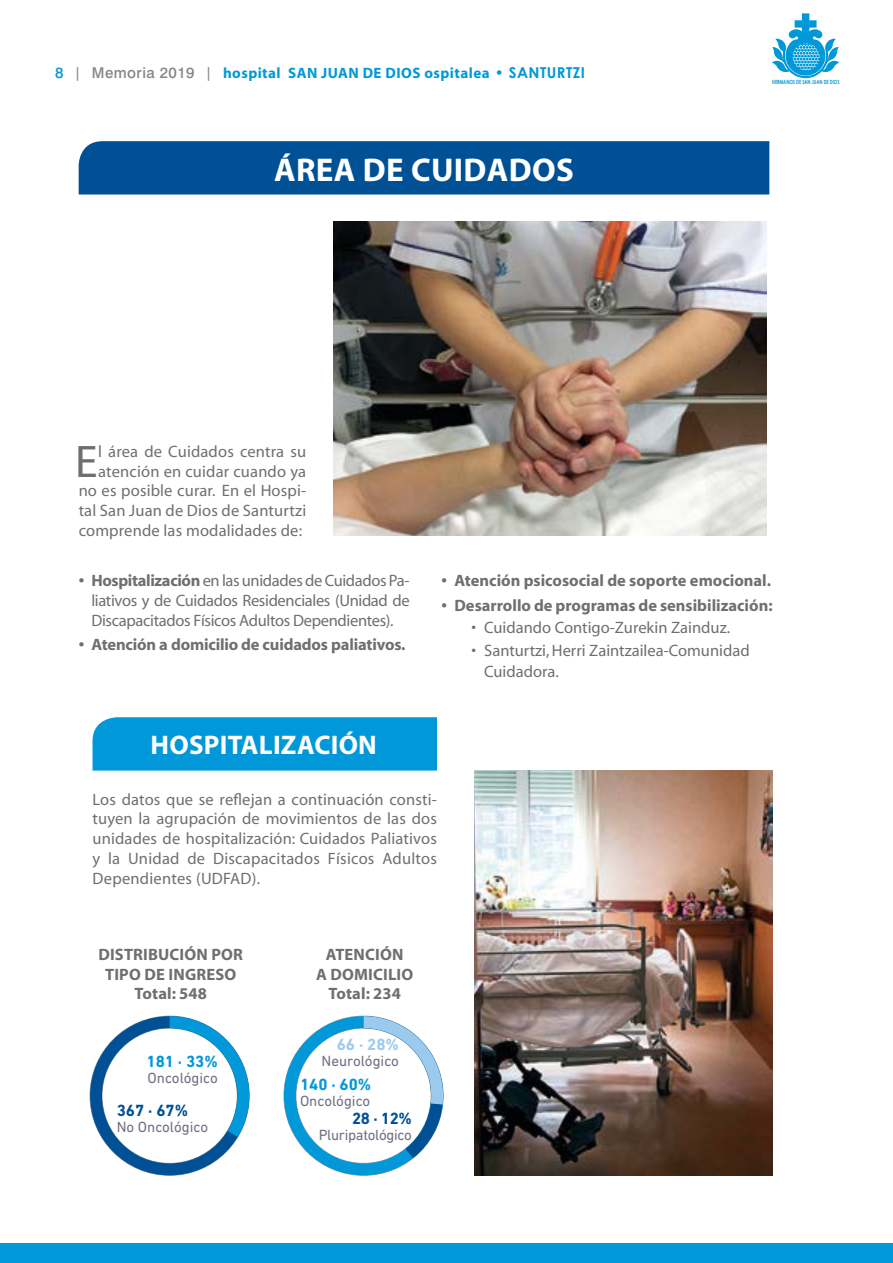
<style>
.page{position:relative;width:893px;height:1263px;background:#fff}
.page>*{position:absolute;margin:0;border:0;box-sizing:border-box;transform-origin:0 0}
.t1{font:45.9px "Myriad";color:#706f6f}
.t2{font:700 33px "Myriad";letter-spacing:.01em;color:#fff}
.t3{font:700 27px "Myriad";letter-spacing:.01em;color:#fff}
.t4{font:16.5px/19.8px "Myriad";letter-spacing:.01em;color:#706f6f;text-align:justify}
.t5{font:700 16.5px/19.5px "Myriad";color:#706f6f;text-align:center}
.t6{font:700 16.5px "DIN Next LT Pro";color:#0098d8}
.t7{font:700 16.5px "DIN Next LT Pro";color:#005095}
.t8{font:700 16.5px "DIN Next LT Pro";color:#9ccaee}
.t9{font:700 15px "Myriad";letter-spacing:.03em;color:#0098d8}
.t10{font:15px "DIN Next LT Pro";color:#6d7081}
.t11{font:15px "DIN Next LT Pro";letter-spacing:-.02em;color:#6d7081}
.t12{font:700 5.7px "Century Gothic";color:#0098d8;scale:.72 1}
.s1{font-family:"Swiss 721 BT";font-weight:500}
.s2{font-family:"Century Gothic";color:#878787}
.s3{font-family:"Swiss 721 BT";font-weight:500;color:#878787}
.s4{font-family:"Century Gothic"}
.s5{font-weight:700}
</style>
<div class="page">
<svg style="left:772px;top:13px;width:67px;height:66px"></svg>
<div style="left:0;top:1244px;width:893px;height:19px;background:#0098d8"></div>
<div style="left:79px;top:141px;width:690px;height:53px;background:#005095"></div>
<div style="left:93px;top:717px;width:344px;height:53px;background:#0098d8"></div>
<svg style="left:89px;top:1015px;width:161px;height:161px"></svg>
<svg style="left:283px;top:1015px;width:161px;height:161px"></svg>
<img style="left:475px;top:770px;width:298px;height:405px">
<img style="left:334px;top:221px;width:432px;height:315px">
<p class="t9" style="left:55px;top:65px;width:531px"><span class="s1">8</span> <span class="s2">|</span> <span class="s3">Memoria 2019</span> <span class="s2">|</span> hospital SAN JUAN DE DIOS ospitalea <span class="s4">• SANTURTZI</span></p>
<h2 class="t2" style="left:274px;top:153px;width:301px">ÁREA DE CUIDADOS</h2>
<p class="t4" style="left:79px;top:442px;width:229px;text-align:right">l área de Cuidados centra su atención en cuidar cuando ya no es posible curar. En el Hospi&shy;tal San Juan de Dios de Santurtzi comprende las modalidades de:</p>
<h1 class="t1" style="left:75px;top:438px;width:24px">E</h1>
<p class="t12" style="left:772px;top:78px;width:95px">HERMANOS DE SAN JUAN DE DIOS</p>
<p class="t4" style="left:91px;top:572px;width:320px;text-indent:-13px"><span class="s5">• Hospitalización</span> en las unidades de Cuidados Pa&shy;liativos y de Cuidados Residenciales (Unidad de Discapacitados Físicos Adultos Dependientes).</p>
<p class="t5" style="left:79px;top:635px;width:328px">• Atención a domicilio de cuidados paliativos.</p>
<h3 class="t3" style="left:151px;top:731px;width:228px">HOSPITALIZACIÓN</h3>
<p class="t5" style="left:442px;top:572px;width:331px">• Atención psicosocial de soporte emocional.</p>
<p class="t5" style="left:442px;top:596px;width:332px">• Desarrollo de programas de sensibilización:</p>
<p class="t4" style="left:471px;top:618px;width:260px">• Cuidando Contigo-Zurekin Zainduz.</p>
<p class="t4" style="left:484px;top:640px;width:267px;line-height:21px;text-indent:-13px">• Santurtzi, Herri Zaintzailea-Comunidad<br>Cuidadora.</p>
<p class="t4" style="left:93px;top:790px;width:346px">Los datos que se reflejan a continuación consti&shy;tuyen la agrupación de movimientos de las dos unidades de hospitalización: Cuidados Paliativos y la Unidad de Discapacitados Físicos Adultos Dependientes (UDFAD).</p>
<p class="t5" style="left:98px;top:946px;width:146px">DISTRIBUCIÓN POR<br>TIPO DE INGRESO<br>Total: 548</p>
<p class="t6" style="left:147px;top:1051px;width:73px">181 · 33%</p>
<p class="t10" style="left:148px;top:1069px;width:72px">Oncológico</p>
<p class="t7" style="left:117px;top:1100px;width:73px">367 · 67%</p>
<p class="t10" style="left:117px;top:1118px;width:93px">No Oncológico</p>
<p class="t5" style="left:316px;top:946px;width:99px">ATENCIÓN<br>A DOMICILIO<br>Total: 234</p>
<p class="t8" style="left:337px;top:1034px;width:64px">66 · 28%</p>
<p class="t10" style="left:322px;top:1052px;width:79px">Neurológico</p>
<p class="t6" style="left:300px;top:1074px;width:73px">140 · 60%</p>
<p class="t10" style="left:300px;top:1092px;width:72px">Oncológico</p>
<p class="t7" style="left:352px;top:1108px;width:61px">28 · 12%</p>
<p class="t11" style="left:319px;top:1126px;width:95px">Pluripatológico</p>
</div>
